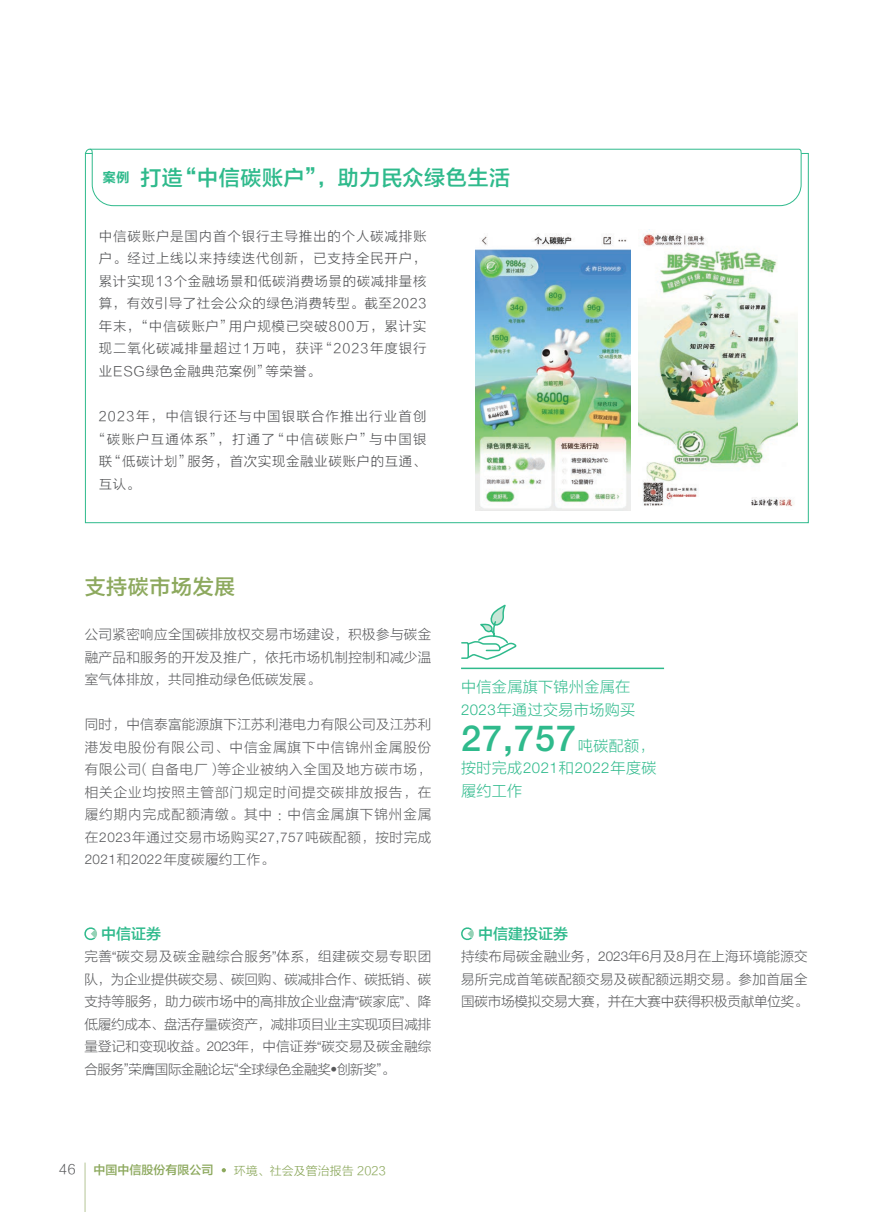
<style>
.page{position:relative;width:893px;height:1212px;background:#fff}
.page>*{position:absolute;margin:0;border:0;box-sizing:border-box;transform-origin:0 0}
.t1{font:500 36px "Helvetica Neue LT Std";color:#2fba8c}
.t2{font:21px "FZLTZHK GBK1 0";letter-spacing:.03em;color:#2fba8c}
.t3{font:21px "FZLTZHK GBK1 0";letter-spacing:.03em;color:#8da95e}
.t4{font:15px/22.4px "FZLTXHK GBK1 0";letter-spacing:.03em;color:#2fba8c}
.t5{font:15px "FZLTZHK GBK1 0";color:#2fba8c}
.t6{font:13.5px/22.5px "FZLTXHK GBK1 0";letter-spacing:.03em;color:#57585a;text-align:justify}
.t7{font:13.5px/22.5px "FZLTXHK";letter-spacing:.065em;color:#57585a;text-align:justify}
.t8{font:13.5px "FZLTXHK";letter-spacing:.09em;color:#57585a}
.t9{font:13.5px "FZLTXHK";letter-spacing:.045em;color:#57585a}
.t10{font:12px "FZLTXHK";color:#8da95e}
.t11{font:12px "FZLTZHK GBK1 0";color:#8da95e}
.s1{font-family:"FZLTCHK GBK1 0";font-size:13.5px}
.s2{font-family:"Helvetica Neue LT Std";font-weight:300}
</style>
<div class="page">
<svg style="left:222px;top:1168px;width:4px;height:4px"></svg>
<hr style="left:85px;top:1162px;width:1px;height:50px;background:#b6c597">
<svg style="left:85px;top:153px;width:724px;height:370px"></svg>
<svg style="left:85px;top:148px;width:717px;height:58px"></svg>
<hr style="left:90px;top:149px;width:709px;height:1px;background:#2fba8c">
<img style="left:476px;top:229px;width:154px;height:282px">
<svg style="left:84px;top:927px;width:13px;height:14px"></svg>
<svg style="left:461px;top:927px;width:13px;height:14px"></svg>
<hr style="left:461px;top:668px;width:203px;height:1px;background:#2fba8c">
<svg style="left:461px;top:605px;width:57px;height:65px"></svg>
<img style="left:639px;top:229px;width:158px;height:282px">
<h2 class="t2" style="left:102px;top:166px;width:409px"><span class="s1">案例</span> 打造“中信碳账户”，助力民众绿色生活</h2>
<p class="t7" style="left:99px;top:225px;width:329px">中信碳账户是国内首个银行主导推出的个人碳减排账户。经过上线以来持续迭代创新，已支持全民开户，累计实现13个金融场景和低碳消费场景的碳减排量核算，有效引导了社会公众的绿色消费转型。截至2023年末，“中信碳账户”用户规模已突破800万，累计实现二氧化碳减排量超过1万吨，获评“2023年度银行业ESG绿色金融典范案例”等荣誉。</p>
<p class="t7" style="left:99px;top:405px;width:329px">2023年，中信银行还与中国银联合作推出行业首创</p>
<p class="t8" style="left:92px;top:431px;width:336px">“碳账户互通体系”，打通了“中信碳账户”与中国银</p>
<p class="t9" style="left:99px;top:454px;width:329px">联“低碳计划”服务，首次实现金融业碳账户的互通、</p>
<p class="t7" style="left:99px;top:473px;width:43px">互认。</p>
<h2 class="t3" style="left:85px;top:575px;width:152px">支持碳市场发展</h2>
<p class="t6" style="left:85px;top:624px;width:348px">公司紧密响应全国碳排放权交易市场建设，积极参与碳金融产品和服务的开发及推广，依托市场机制控制和减少温室气体排放，共同推动绿色低碳发展。</p>
<p class="t6" style="left:85px;top:714px;width:348px">同时，中信泰富能源旗下江苏利港电力有限公司及江苏利港发电股份有限公司、中信金属旗下中信锦州金属股份有限公司（自备电厂）等企业被纳入全国及地方碳市场，相关企业均按照主管部门规定时间提交碳排放报告，在履约期内完成配额清缴。其中：中信金属旗下锦州金属在<span class="s2">2023</span>年通过交易市场购买<span class="s2">27,757</span>吨碳配额，按时完成<span class="s2">2021</span>和<span class="s2">2022</span>年度碳履约工作。</p>
<p class="t5" style="left:101px;top:925px;width:61px">中信证券</p>
<p class="t6" style="left:84px;top:945px;width:348px">完善<span class="s2">“</span>碳交易及碳金融综合服务<span class="s2">”</span>体系，组建碳交易专职团队，为企业提供碳交易、碳回购、碳减排合作、碳抵销、碳支持等服务，助力碳市场中的高排放企业盘清<span class="s2">“</span>碳家底<span class="s2">”</span>、降低履约成本、盘活存量碳资产，减排项目业主实现项目减排量登记和变现收益。<span class="s2">2023</span>年，中信证券<span class="s2">“</span>碳交易及碳金融综合服务<span class="s2">”</span>荣膺国际金融论坛<span class="s2">“</span>全球绿色金融奖<span class="s2">•</span>创新奖<span class="s2">”</span>。</p>
<p class="t4" style="left:461px;top:676px;width:176px">中信金属旗下锦州金属在<br><span class="s2">2023</span>年通过交易市场购买</p>
<h1 class="t1" style="left:461px;top:717px;width:117px">27,757</h1>
<p class="t4" style="left:461px;top:735px;width:197px;text-indent:117px">吨碳配额，按时完成<span class="s2">2021</span>和<span class="s2">2022</span>年度碳履约工作</p>
<p class="t5" style="left:478px;top:925px;width:91px">中信建投证券</p>
<p class="t6" style="left:461px;top:945px;width:348px">持续布局碳金融业务，<span class="s2">2023</span>年<span class="s2">6</span>月及<span class="s2">8</span>月在上海环境能源交易所完成首笔碳配额交易及碳配额远期交易。参加首届全国碳市场模拟交易大赛，并在大赛中获得积极贡献单位奖。</p>
<p class="t7" style="left:59px;top:1158px;width:18px">46</p>
<p class="t11" style="left:94px;top:1164px;width:121px">中国中信股份有限公司</p>
<p class="t10" style="left:234px;top:1164px;width:154px">环境、社会及管治报告 2023</p>
</div>
